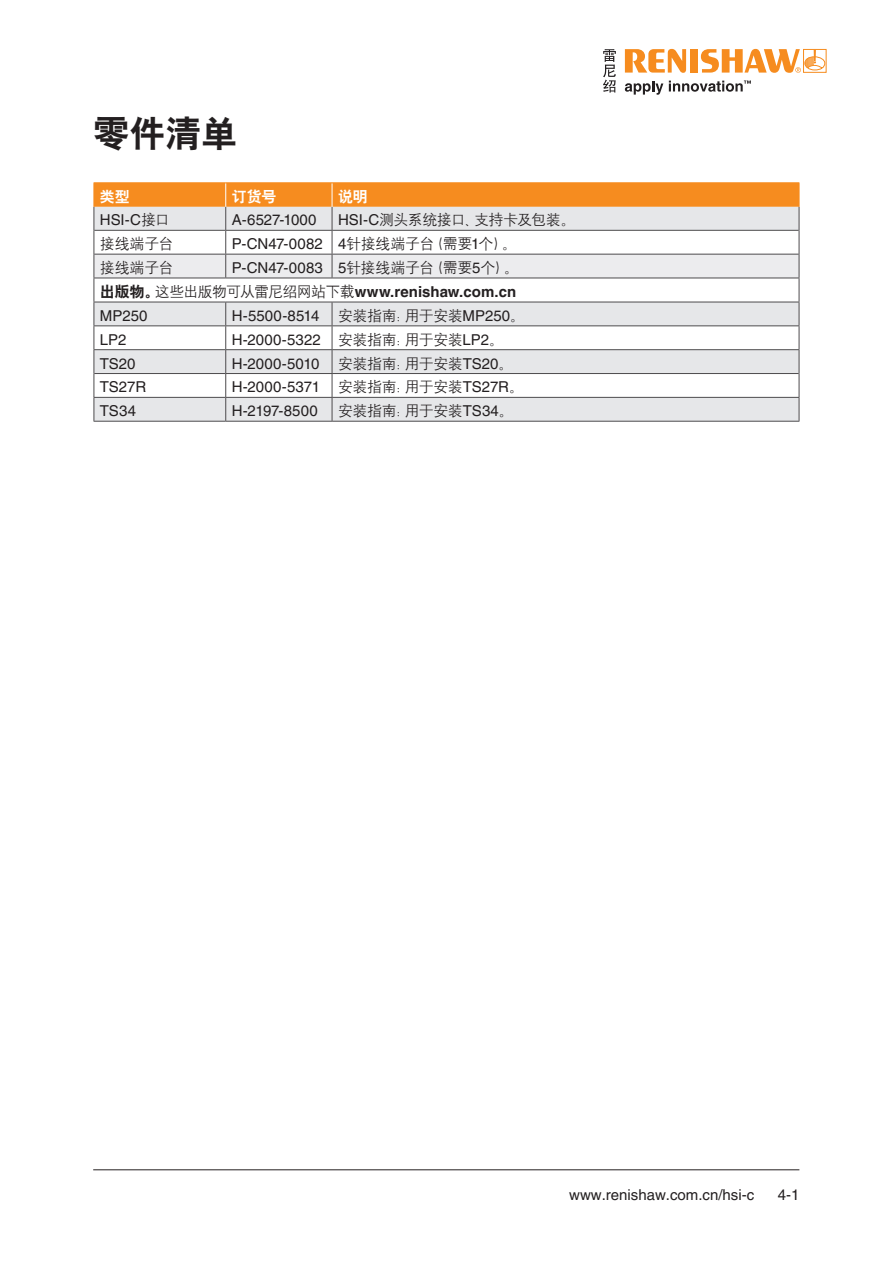
<style>
.page{position:relative;width:893px;height:1263px;background:#fff}
.page>*{position:absolute;margin:0;border:0;box-sizing:border-box;transform-origin:0 0}
.Section_heading_24pt_bold{font:36px "H Yb 2 gj";color:#231f20}
.Table_body_left_aligned_10pt{font:15px "Helvetica LT Pro";color:#231f20}
.Table_body_left_aligned_10pt-2{font:15px "H Yg 2 gj";letter-spacing:-.03em;color:#231f20}
.Table_body_left_aligned_10pt-3{font:700 15px "Helvetica LT Pro";color:#231f20}
.Inside_Table_header_left_aligned_10pt{font:15px "H Yb 2 gj";letter-spacing:-.005em;color:#fff}
.s1{font-family:"H Yg 2 gj"}
.s2{font-family:"Helvetica LT Pro"}
.s3{font-family:"H Yb 2 gj";font-weight:400}
.s4{font-family:"H Yg 2 gj";font-weight:400}
</style>
<div class="page">
<hr style="left:93px;top:1169px;width:706px;height:1px;background:#231f20">
<svg style="left:625px;top:49px;width:61px;height:24px"></svg>
<div style="left:690px;top:49px;width:8px;height:24px;background:#f68c1f"></div>
<svg style="left:625px;top:81px;width:38px;height:14px"></svg>
<svg style="left:701px;top:49px;width:124px;height:24px"></svg>
<svg style="left:669px;top:80px;width:82px;height:12px"></svg>
<svg style="left:603px;top:49px;width:13px;height:44px"></svg>
<hr style="left:94px;top:421px;width:132px;height:1px;background:#4d4b4d">
<hr style="left:226px;top:421px;width:106px;height:1px;background:#4d4b4d">
<hr style="left:332px;top:421px;width:467px;height:1px;background:#4d4b4d">
<hr style="left:94px;top:182px;width:132px;height:1px;background:#f68c1f">
<hr style="left:226px;top:182px;width:106px;height:1px;background:#f68c1f">
<hr style="left:332px;top:182px;width:467px;height:1px;background:#f68c1f">
<svg style="left:94px;top:183px;width:706px;height:238px"></svg>
<p class="Section_heading_24pt_bold" style="left:94px;top:115px;width:145px">零件清单</p>
<p class="Inside_Table_header_left_aligned_10pt" style="left:100px;top:189px;width:31px">类型</p>
<p class="Inside_Table_header_left_aligned_10pt" style="left:232px;top:189px;width:46px">订货号</p>
<p class="Inside_Table_header_left_aligned_10pt" style="left:338px;top:189px;width:31px">说明</p>
<p class="Table_body_left_aligned_10pt" style="left:100px;top:211px;width:71px">HSI-C<span class="s1">接口</span></p>
<p class="Table_body_left_aligned_10pt" style="left:232px;top:211px;width:86px">A-6527-1000</p>
<p class="Table_body_left_aligned_10pt-2" style="left:338px;top:212px;width:239px"><span class="s2">HSI-C</span>测头系统接口、支持卡及包装。</p>
<p class="Table_body_left_aligned_10pt-2" style="left:100px;top:236px;width:75px">接线端子台</p>
<p class="Table_body_left_aligned_10pt" style="left:232px;top:235px;width:93px">P-CN47-0082</p>
<p class="Table_body_left_aligned_10pt-2" style="left:338px;top:236px;width:180px"><span class="s2">4</span>针接线端子台（需要<span class="s2">1</span>个）。</p>
<p class="Table_body_left_aligned_10pt-2" style="left:100px;top:260px;width:75px">接线端子台</p>
<p class="Table_body_left_aligned_10pt" style="left:232px;top:259px;width:93px">P-CN47-0083</p>
<p class="Table_body_left_aligned_10pt-2" style="left:338px;top:260px;width:182px"><span class="s2">5</span>针接线端子台（需要<span class="s2">5</span>个）。</p>
<p class="Table_body_left_aligned_10pt-3" style="left:100px;top:283px;width:418px"><span class="s3">出版物。</span><span class="s4">这些出版物可从雷尼绍网站下载</span>www.renishaw.com.cn</p>
<p class="Table_body_left_aligned_10pt" style="left:100px;top:307px;width:49px">MP250</p>
<p class="Table_body_left_aligned_10pt" style="left:232px;top:307px;width:89px">H-5500-8514</p>
<p class="Table_body_left_aligned_10pt-2" style="left:338px;top:308px;width:188px">安装指南：用于安装<span class="s2">MP250</span>。</p>
<p class="Table_body_left_aligned_10pt" style="left:100px;top:331px;width:28px">LP2</p>
<p class="Table_body_left_aligned_10pt" style="left:232px;top:331px;width:91px">H-2000-5322</p>
<p class="Table_body_left_aligned_10pt-2" style="left:338px;top:332px;width:167px">安装指南：用于安装<span class="s2">LP2</span>。</p>
<p class="Table_body_left_aligned_10pt" style="left:100px;top:355px;width:37px">TS20</p>
<p class="Table_body_left_aligned_10pt" style="left:232px;top:355px;width:89px">H-2000-5010</p>
<p class="Table_body_left_aligned_10pt-2" style="left:338px;top:355px;width:176px">安装指南：用于安装<span class="s2">TS20</span>。</p>
<p class="Table_body_left_aligned_10pt" style="left:100px;top:378px;width:48px">TS27R</p>
<p class="Table_body_left_aligned_10pt" style="left:232px;top:378px;width:90px">H-2000-5371</p>
<p class="Table_body_left_aligned_10pt-2" style="left:338px;top:379px;width:187px">安装指南：用于安装<span class="s2">TS27R</span>。</p>
<p class="Table_body_left_aligned_10pt" style="left:100px;top:402px;width:38px">TS34</p>
<p class="Table_body_left_aligned_10pt" style="left:232px;top:402px;width:87px">H-2197-8500</p>
<p class="Table_body_left_aligned_10pt-2" style="left:338px;top:403px;width:177px">安装指南：用于安装<span class="s2">TS34</span>。</p>
<p class="Table_body_left_aligned_10pt" style="left:569px;top:1186px;width:187px">www.renishaw.com.cn/hsi-c</p>
<p class="Table_body_left_aligned_10pt" style="left:778px;top:1186px;width:23px">4-1</p>
</div>
